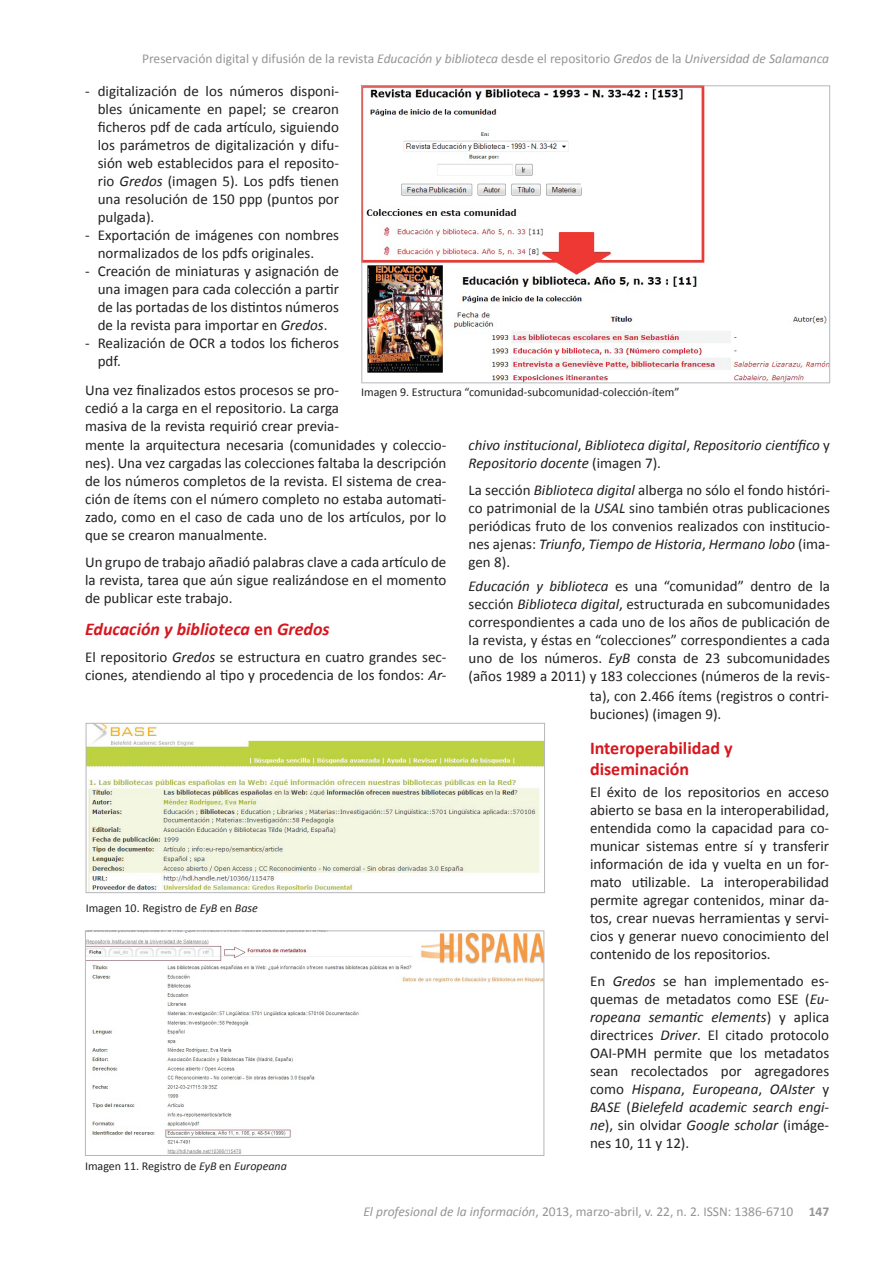
<style>
.page{position:relative;width:893px;height:1263px;background:#fff}
.page>*{position:absolute;margin:0;border:0;box-sizing:border-box;transform-origin:0 0}
.t1{font:700 18px/21.6px "Calibri";color:#d7171f}
.t2{font:italic 700 18px "Calibri";color:#d7171f}
.t3{font:15px/18px "Calibri";color:#231f20;text-align:justify}
.t4{font:italic 15px/18px "Calibri";color:#231f20}
.t5{font:13.5px "Calibri";color:#939598}
.t6{font:12px "Calibri";color:#231f20}
.s1{font-style:italic}
.s2{font-style:normal}
.s3{font-weight:700}
</style>
<div class="page">
<img style="left:363px;top:87px;width:465px;height:294px">
<div style="left:361px;top:85px;width:469px;height:298px;border:1px solid #b5b7bb"></div>
<img style="left:88px;top:725px;width:455px;height:166px">
<div style="left:86px;top:723px;width:459px;height:170px;border:1px solid #b5b7bb"></div>
<img style="left:87px;top:932px;width:455px;height:222px">
<div style="left:85px;top:930px;width:459px;height:226px;border:1px solid #b5b7bb"></div>
<p class="t5" style="left:142px;top:50px;width:689px">Preservación digital y difusión de la revista <span class="s1">Educación y biblioteca</span> desde el repositorio <span class="s1">Gredos</span> de la <span class="s1">Universidad de Salamanca</span></p>
<p class="t3" style="left:98px;top:82px;width:243px;text-indent:-13px">- digitalización de los números disponi&shy;bles únicamente en papel; se crearon ficheros pdf de cada artículo, siguiendo los parámetros de digitalización y difu&shy;sión web establecidos para el reposito&shy;rio <span class="s1">Gredos</span> (imagen 5). Los pdfs tienen una resolución de 150 ppp (puntos por pulgada).</p>
<p class="t3" style="left:98px;top:226px;width:243px;text-indent:-13px">- Exportación de imágenes con nombres normalizados de los pdfs originales.</p>
<p class="t3" style="left:98px;top:262px;width:243px;text-indent:-13px">- Creación de miniaturas y asignación de una imagen para cada colección a partir de las portadas de los distintos números de la revista para importar en <span class="s1">Gredos</span>.</p>
<p class="t3" style="left:98px;top:334px;width:243px;text-indent:-13px">- Realización de OCR a todos los ficheros pdf.</p>
<p class="t3" style="left:85px;top:381px;width:256px">Una vez finalizados estos procesos se pro&shy;cedió a la carga en el repositorio. La carga masiva de la revista requirió crear previa-</p>
<p class="t3" style="left:85px;top:436px;width:363px">mente la arquitectura necesaria (comunidades y coleccio&shy;nes). Una vez cargadas las colecciones faltaba la descripción de los números completos de la revista. El sistema de crea&shy;ción de ítems con el número completo no estaba automati&shy;zado, como en el caso de cada uno de los artículos, por lo que se crearon manualmente.</p>
<p class="t3" style="left:85px;top:553px;width:363px">Un grupo de trabajo añadió palabras clave a cada artículo de la revista, tarea que aún sigue realizándose en el momento de publicar este trabajo.</p>
<p class="t2" style="left:85px;top:618px;width:246px">Educación y biblioteca <span class="s2">en</span> Gredos</p>
<p class="t3" style="left:85px;top:648px;width:363px">El repositorio <span class="s1">Gredos</span> se estructura en cuatro grandes sec&shy;ciones, atendiendo al tipo y procedencia de los fondos: <span class="s1">Ar-</span></p>
<p class="t6" style="left:361px;top:384px;width:320px">Imagen 9. Estructura “comunidad-subcomunidad-colección-ítem”</p>
<p class="t4" style="left:469px;top:436px;width:363px">chivo institucional<span class="s2">,</span> Biblioteca digital<span class="s2">,</span> Repositorio científico <span class="s2">y<br></span>Repositorio docente <span class="s2">(imagen 7).</span></p>
<p class="t3" style="left:469px;top:481px;width:363px">La sección <span class="s1">Biblioteca digital</span> alberga no sólo el fondo históri&shy;co patrimonial de la <span class="s1">USAL</span> sino también otras publicaciones periódicas fruto de los convenios realizados con institucio&shy;nes ajenas: <span class="s1">Triunfo</span>, <span class="s1">Tiempo de Historia</span>, <span class="s1">Hermano lobo</span> (ima&shy;gen 8).</p>
<p class="t3" style="left:469px;top:577px;width:363px"><span class="s1">Educación y biblioteca</span> es una “comunidad” dentro de la sección <span class="s1">Biblioteca digital</span>, estructurada en subcomunidades correspondientes a cada uno de los años de publicación de la revista, y éstas en “colecciones” correspondientes a cada uno de los números. <span class="s1">EyB</span> consta de 23 subcomunidades (años 1989 a 2011) y 183 colecciones (números de la revis-</p>
<p class="t3" style="left:590px;top:687px;width:241px">ta), con 2.466 ítems (registros o contri&shy;buciones) (imagen 9).</p>
<p class="t1" style="left:590px;top:737px;width:144px">Interoperabilidad y diseminación</p>
<p class="t3" style="left:590px;top:783px;width:241px">El éxito de los repositorios en acceso abierto se basa en la interoperabilidad, entendida como la capacidad para co&shy;municar sistemas entre sí y transferir información de ida y vuelta en un for&shy;mato utilizable. La interoperabilidad permite agregar contenidos, minar da&shy;tos, crear nuevas herramientas y servi&shy;cios y generar nuevo conocimiento del contenido de los repositorios.</p>
<p class="t3" style="left:590px;top:972px;width:241px">En <span class="s1">Gredos</span> se han implementado es&shy;quemas de metadatos como ESE (<span class="s1">Eu&shy;ropeana semantic elements</span>) y aplica directrices <span class="s1">Driver</span>. El citado protocolo OAI-PMH permite que los metadatos sean recolectados por agregadores como <span class="s1">Hispana</span>, <span class="s1">Europeana</span>, <span class="s1">OAIster</span> y <span class="s1">BASE</span> (<span class="s1">Bielefeld academic search engi&shy;ne</span>), sin olvidar <span class="s1">Google scholar</span> (imáge&shy;nes 10, 11 y 12).</p>
<p class="t6" style="left:86px;top:900px;width:174px">Imagen 10. Registro de <span class="s1">EyB</span> en <span class="s1">Base</span></p>
<p class="t6" style="left:85px;top:1158px;width:203px">Imagen 11. Registro de <span class="s1">EyB</span> en <span class="s1">Europeana</span></p>
<p class="t5" style="left:363px;top:1203px;width:467px"><span class="s1">El profesional de la información</span>, 2013, marzo-abril, v. 22, n. 2. ISSN: 1386-6710 <span class="s3">147</span></p>
</div>
